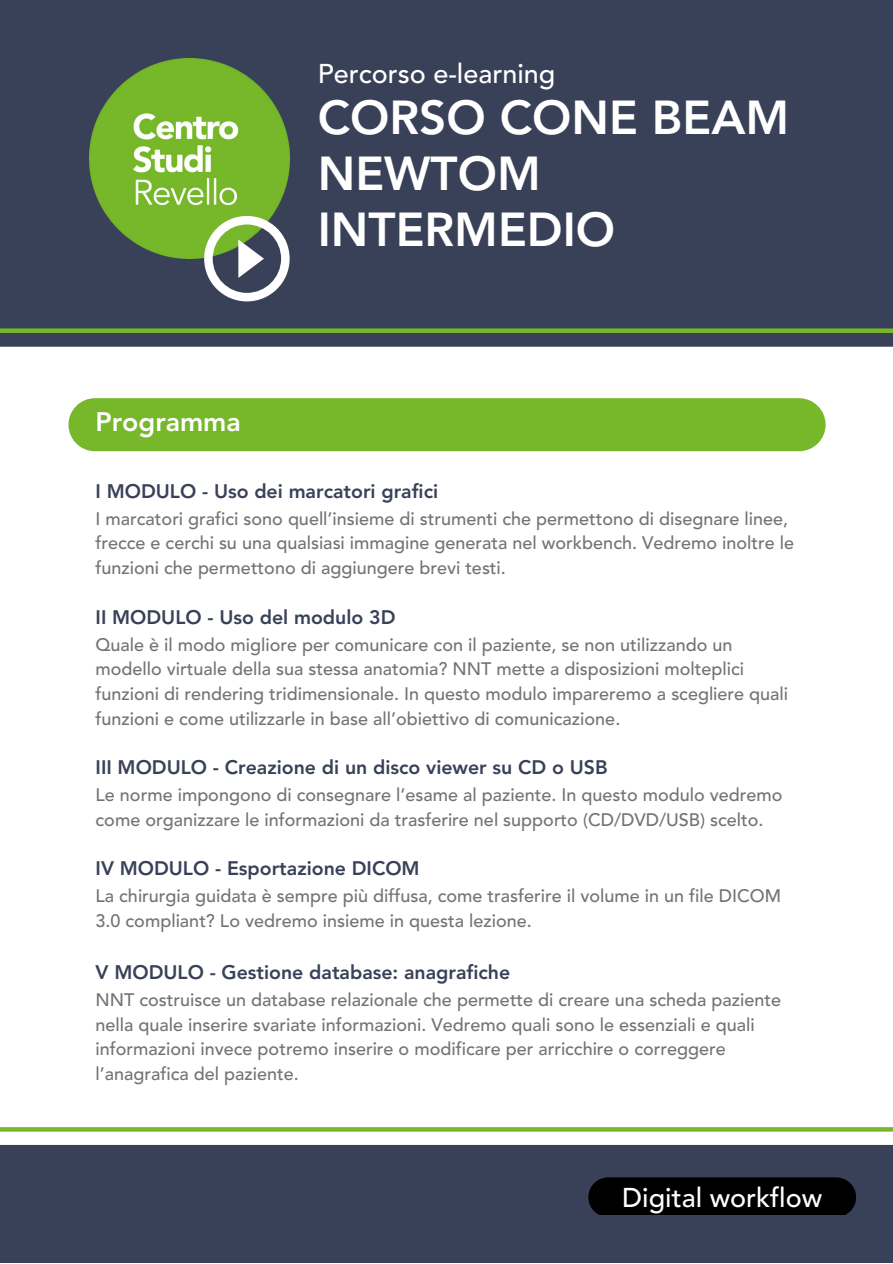
<style>
.page{position:relative;width:893px;height:1264px;background:#fff}
.page>*{position:absolute;margin:0;border:0;box-sizing:border-box;transform-origin:0 0}
.t1{font:800 47.25px/56.2px "Avenir LT Std";color:#fff}
.t2{font:500 27px "Avenir LT Std";color:#fff}
.t3{font:800 26.7px "Avenir LT Std";color:#fff}
.t4{font:800 19.5px "Avenir LT Std";color:#394158}
.t5{font:500 18px/24.8px "Avenir LT Std";color:#737373}
</style>
<div class="page">
<div style="left:0;top:0;width:892px;height:1262px;background:#394158"></div>
<img style="left:89px;top:58px;width:200px;height:200px">
<svg style="left:204px;top:216px;width:85px;height:85px"></svg>
<div style="left:0;top:347px;width:892px;height:797px;background:#fff"></div>
<div style="left:588px;top:1177px;width:268px;height:37px;background:#000"></div>
<svg style="left:0;top:1127px;width:892px;height:4px;background:#7bba32"></svg>
<div style="left:0;top:328px;width:892px;height:5px;background:#76b82a"></div>
<div style="left:68px;top:398px;width:757px;height:53px;background:#76b82a;border-radius:27px"></div>
<h3 class="t3" style="left:96px;top:410px;width:147px">Programma</h3>
<h2 class="t2" style="left:318px;top:62px;width:239px">Percorso e-learning</h2>
<h1 class="t1" style="left:318px;top:94px;width:473px">CORSO CONE BEAM<br>NEWTOM<br>INTERMEDIO</h1>
<p class="t4" style="left:96px;top:483px;width:344px">I MODULO - Uso dei marcatori grafici</p>
<p class="t5" style="left:96px;top:507px;width:699px">I marcatori grafici sono quell’insieme di strumenti che permettono di disegnare linee, frecce e cerchi su una qualsiasi immagine generata nel workbench. Vedremo inoltre le funzioni che permettono di aggiungere brevi testi.</p>
<p class="t4" style="left:96px;top:608px;width:301px">II MODULO - Uso del modulo 3D</p>
<p class="t5" style="left:96px;top:633px;width:694px">Quale è il modo migliore per comunicare con il paziente, se non utilizzando un modello virtuale della sua stessa anatomia? NNT mette a disposizioni molteplici funzioni di rendering tridimensionale. In questo modulo impareremo a scegliere quali funzioni e come utilizzarle in base all’obiettivo di comunicazione.</p>
<p class="t4" style="left:96px;top:759px;width:513px">III MODULO - Creazione di un disco viewer su CD o USB</p>
<p class="t5" style="left:96px;top:784px;width:688px">Le norme impongono di consegnare l’esame al paziente. In questo modulo vedremo come organizzare le informazioni da trasferire nel supporto (CD/DVD/USB) scelto.</p>
<p class="t4" style="left:96px;top:860px;width:325px">IV MODULO - Esportazione DICOM</p>
<p class="t5" style="left:96px;top:885px;width:687px">La chirurgia guidata è sempre più diffusa, come trasferire il volume in un file DICOM<br>3.0 compliant? Lo vedremo insieme in questa lezione.</p>
<p class="t4" style="left:96px;top:964px;width:416px">V MODULO - Gestione database: anagrafiche</p>
<p class="t5" style="left:96px;top:988px;width:686px">NNT costruisce un database relazionale che permette di creare una scheda paziente nella quale inserire svariate informazioni. Vedremo quali sono le essenziali e quali informazioni invece potremo inserire o modificare per arricchire o correggere l’anagrafica del paziente.</p>
<h2 class="t2" style="left:622px;top:1186px;width:201px">Digital workflow</h2>
</div>
